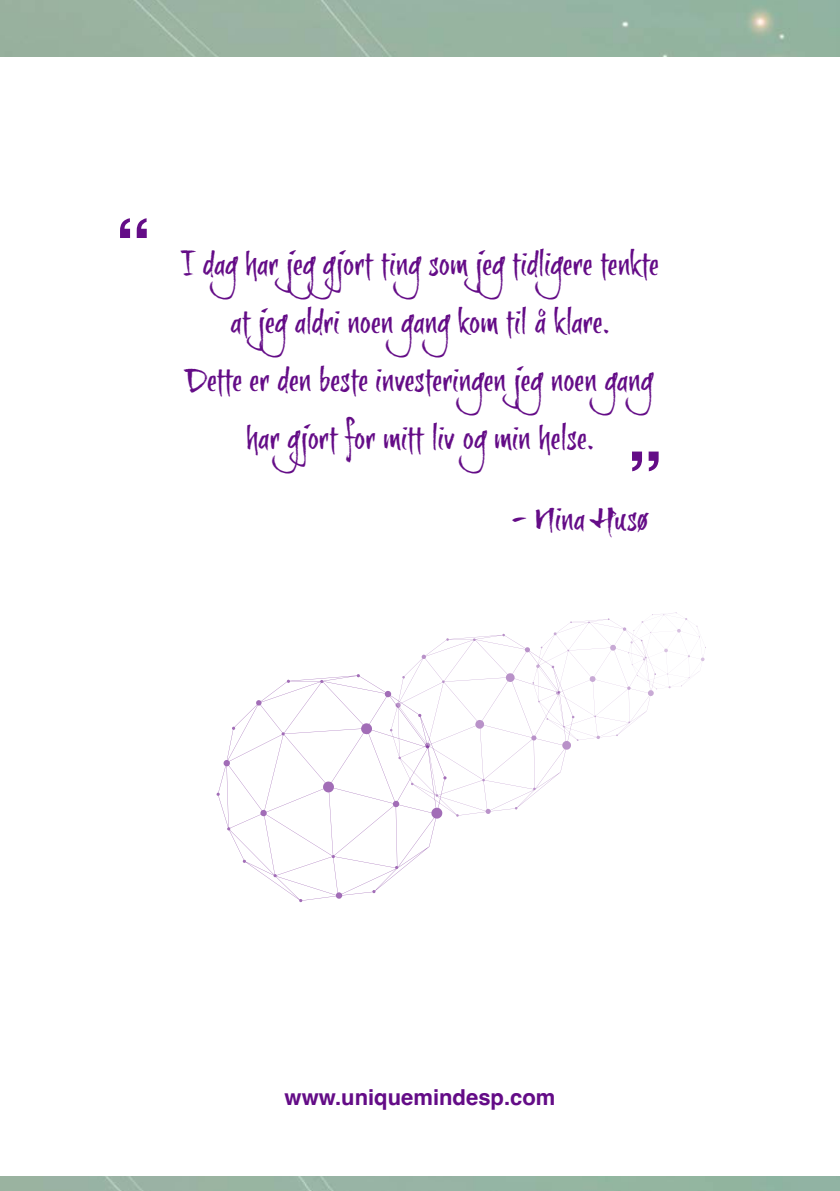
<style>
.page{position:relative;width:840px;height:1191px;background:#fff}
.page>*{position:absolute;margin:0;border:0;box-sizing:border-box;transform-origin:0 0}
.t1{font:700 72px "Helvetica";color:#640c87}
.t2{font:32px/58px "brushtip Texe";letter-spacing:.02em;color:#640c87;text-align:center}
.t3{font:700 22px "Helvetica";color:#640c87}
</style>
<div class="page">
<div style="left:0;top:0;width:839px;height:57px;background:#97b3a0"></div>
<div style="left:0;top:1176px;width:839px;height:15px;background:#97b4a3"></div>
<svg style="left:216px;top:674px;width:225px;height:228px"></svg>
<svg style="left:389px;top:612px;width:316px;height:205px"></svg>
<h1 class="t1" style="left:115px;top:201px;width:37px">“</h1>
<p class="t2" style="left:181px;top:233px;width:489px">I daghar jeggjort tingsom jegtidligere tenkte at jegaldri noen gangkom til å klare.<br>Dette er den beste investeringen jegnoen gang har gjort for mitt liv ogmin helse.</p>
<p class="t2" style="left:511px;top:488px;width:138px">– Nina Husø</p>
<h1 class="t1" style="left:626px;top:434px;width:37px">ˮ</h1>
<p class="t3" style="left:284px;top:1084px;width:272px">www.uniquemindesp.com</p>
</div>
